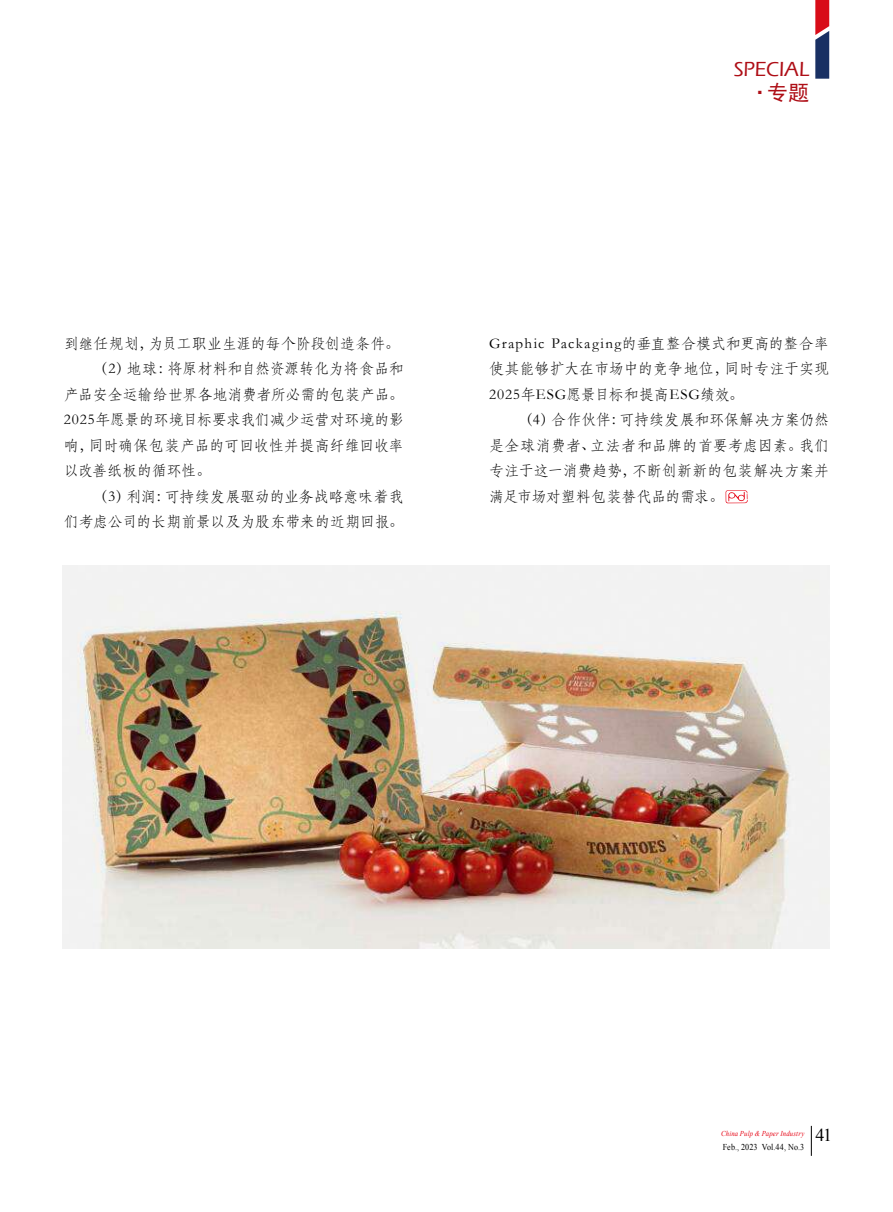
<style>
.page{position:relative;width:893px;height:1212px;background:#fff}
.page>*{position:absolute;margin:0;border:0;box-sizing:border-box;transform-origin:0 0}
.t1{font:500 21px "Eras ITC";color:#ae0e16}
.t2{font:21px "Sim Hei";color:#ae0e16}
.t3{font:18px "Times New Roman";color:#000}
.t4{font:15px/25.5px "ST Fangsong";letter-spacing:-.005em;color:#000;text-align:justify}
.t5{font:9px "Times New Roman";letter-spacing:.01em;color:#000;scale:.9 1}
.t6{font:italic 7.5px "Times New Roman";letter-spacing:.02em;color:#e60212;scale:.9 1}
</style>
<div class="page">
<img style="left:62px;top:566px;width:767px;height:382px">
<svg style="left:815px;top:0;width:14px;height:79px"></svg>
<img style="left:726px;top:490px;width:22px;height:13px">
<hr style="left:811px;top:1126px;width:1px;height:30px;background:#000">
<h1 class="t1" style="left:734px;top:58px;width:77px">SPECIAL</h1>
<h1 class="t2" style="left:749px;top:82px;width:62px">·专题</h1>
<p class="t4" style="left:64px;top:330px;width:337px">到继任规划，为员工职业生涯的每个阶段创造条件。</p>
<p class="t4" style="left:94px;top:356px;width:312px">（2）地球：将原材料和自然资源转化为将食品和</p>
<p class="t4" style="left:64px;top:381px;width:342px">产品安全运输给世界各地消费者所必需的包装产品。</p>
<p class="t4" style="left:64px;top:407px;width:342px">2025年愿景的环境目标要求我们减少运营对环境的影</p>
<p class="t4" style="left:64px;top:432px;width:342px">响，同时确保包装产品的可回收性并提高纤维回收率</p>
<p class="t4" style="left:64px;top:458px;width:149px">以改善纸板的循环性。</p>
<p class="t4" style="left:94px;top:483px;width:312px">（3）利润：可持续发展驱动的业务战略意味着我</p>
<p class="t4" style="left:64px;top:509px;width:342px">们考虑公司的长期前景以及为股东带来的近期回报。</p>
<p class="t4" style="left:489px;top:330px;width:342px">Graphic Packaging的垂直整合模式和更高的整合率使其能够扩大在市场中的竞争地位，同时专注于实现2025年ESG愿景目标和提高ESG绩效。</p>
<p class="t4" style="left:489px;top:407px;width:342px;text-indent:30px">（4）合作伙伴：可持续发展和环保解决方案仍然是全球消费者、立法者和品牌的首要考虑因素。我们专注于这一消费趋势，不断创新新的包装解决方案并满足市场对塑料包装替代品的需求。</p>
<p class="t6" style="left:721px;top:1129px;width:94px">China Pulp &amp; Paper Industry</p>
<p class="t5" style="left:723px;top:1140px;width:92px">Feb., 2023 Vol.44, No.3</p>
<p class="t3" style="left:815px;top:1123px;width:18px">41</p>
</div>
